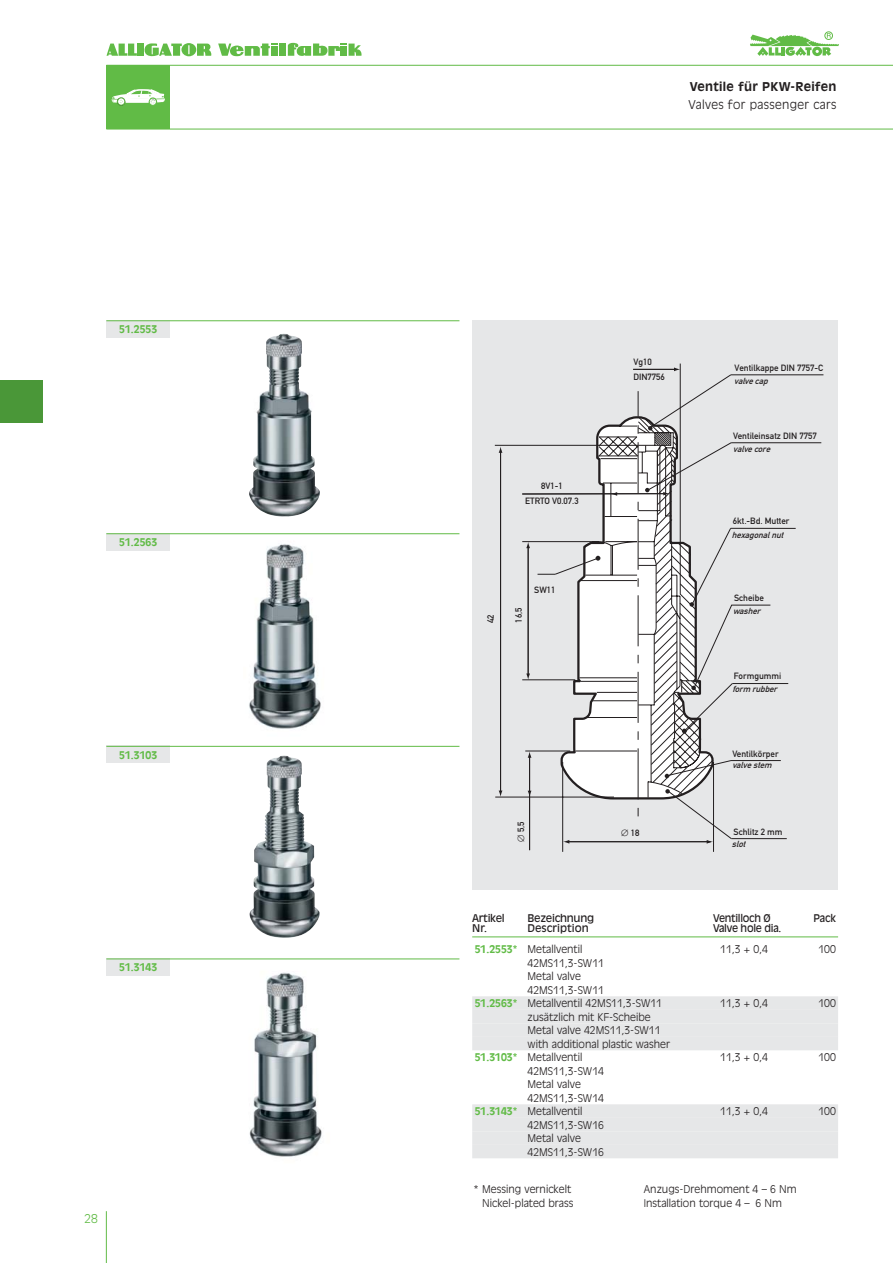
<style>
.page{position:relative;width:893px;height:1263px;background:#fff}
.page>*{position:absolute;margin:0;border:0;box-sizing:border-box;transform-origin:0 0}
.t1{font:300 12px "Antique Olive";letter-spacing:.03em;color:#231f20}
.t2{font:700 12px "Antique Olive";letter-spacing:.03em;color:#231f20}
.t3{font:300 12px "Antique Olive";color:#61bb46}
.t4{font:300 10.5px/13.5px "Antique Olive";color:#231f20}
.t5{font:700 10.5px "Antique Olive";color:#61bb46}
.t6{font:10.5px "Antique Olive";letter-spacing:-.03em;color:#231f20;scale:.95 1}
.t7{font:10.5px "Antique Olive";letter-spacing:-.03em;color:#231f20}
.t8{font:10.5px "Antique Olive";color:#231f20}
.t9{font:9px/15px "DIN Mittelschrift";color:#231f20}
.t10{font:italic 8.7px "DIN Mittelschrift";color:#231f20}
.s1{font-weight:700;color:#61bb46}
</style>
<div class="page">
<img style="left:249px;top:334px;width:71px;height:183px">
<hr style="left:106px;top:1211px;width:1px;height:52px;background:#61bb46">
<div style="left:138px;top:44px;width:6px;height:12px;background:#61bb46"></div>
<div style="left:279px;top:44px;width:7px;height:12px;background:#61bb46"></div>
<svg style="left:106px;top:44px;width:31px;height:12px"></svg>
<svg style="left:144px;top:43px;width:67px;height:13px"></svg>
<svg style="left:218px;top:44px;width:59px;height:12px"></svg>
<svg style="left:288px;top:43px;width:73px;height:13px"></svg>
<div style="left:824px;top:32px;width:8px;height:8px;border:1px solid #61bb46;border-radius:50%"></div>
<svg style="left:750px;top:33px;width:89px;height:23px"></svg>
<div style="left:106px;top:65px;width:64px;height:64px;background:#61bb46"></div>
<div style="left:149px;top:98px;width:7px;height:7px;border:1px solid #61bb46;border-radius:50%"></div>
<div style="left:117px;top:98px;width:8px;height:7px;border:1px solid #61bb46;border-radius:50%"></div>
<svg style="left:112px;top:89px;width:53px;height:15px"></svg>
<div style="left:472px;top:320px;width:366px;height:570px;background:#e6e7e8"></div>
<svg style="left:494px;top:444px;width:220px;height:408px"></svg>
<hr style="left:730px;top:374px;width:93px;height:1px;background:#231f20">
<hr style="left:731px;top:838px;width:55px;height:1px;background:#231f20">
<hr style="left:731px;top:760px;width:49px;height:1px;background:#231f20">
<hr style="left:732px;top:683px;width:56px;height:1px;background:#231f20">
<hr style="left:730px;top:528px;width:65px;height:1px;background:#231f20">
<hr style="left:731px;top:442px;width:90px;height:1px;background:#231f20">
<hr style="left:500px;top:450px;width:1px;height:341px;background:#231f20">
<svg style="left:498px;top:446px;width:4px;height:7px"></svg>
<svg style="left:498px;top:791px;width:4px;height:6px"></svg>
<hr style="left:527px;top:547px;width:1px;height:128px;background:#231f20">
<svg style="left:526px;top:542px;width:4px;height:6px"></svg>
<svg style="left:526px;top:674px;width:4px;height:6px"></svg>
<hr style="left:529px;top:755px;width:1px;height:95px;background:#231f20">
<svg style="left:527px;top:751px;width:4px;height:7px"></svg>
<svg style="left:527px;top:791px;width:4px;height:6px"></svg>
<hr style="left:522px;top:493px;width:141px;height:1px;background:#231f20">
<svg style="left:537px;top:363px;width:234px;height:481px"></svg>
<div style="left:106px;top:320px;width:64px;height:17px;background:#e6e7e8"></div>
<div style="left:0;top:380px;width:43px;height:42px;background:#4a9738"></div>
<hr style="left:106px;top:320px;width:353px;height:1px;background:#61bb46">
<hr style="left:106px;top:129px;width:786px;height:1px;background:#61bb46">
<hr style="left:106px;top:65px;width:786px;height:1px;background:#61bb46">
<img style="left:249px;top:544px;width:72px;height:185px">
<div style="left:106px;top:533px;width:64px;height:17px;background:#e6e7e8"></div>
<hr style="left:106px;top:533px;width:353px;height:1px;background:#61bb46">
<img style="left:249px;top:758px;width:70px;height:180px">
<div style="left:106px;top:746px;width:64px;height:17px;background:#e6e7e8"></div>
<hr style="left:106px;top:746px;width:353px;height:1px;background:#61bb46">
<img style="left:249px;top:972px;width:73px;height:185px">
<div style="left:106px;top:959px;width:64px;height:17px;background:#e6e7e8"></div>
<hr style="left:106px;top:959px;width:353px;height:1px;background:#61bb46">
<hr style="left:472px;top:937px;width:366px;height:1px;background:#61bb46">
<div style="left:472px;top:996px;width:366px;height:14px;background:#e6e7e8"></div>
<div style="left:472px;top:1010px;width:366px;height:13px;background:#e6e7e8"></div>
<div style="left:472px;top:1023px;width:366px;height:14px;background:#e6e7e8"></div>
<div style="left:472px;top:1037px;width:366px;height:13px;background:#e6e7e8"></div>
<div style="left:472px;top:1104px;width:366px;height:14px;background:#e6e7e8"></div>
<div style="left:472px;top:1118px;width:366px;height:13px;background:#e6e7e8"></div>
<div style="left:472px;top:1131px;width:366px;height:14px;background:#e6e7e8"></div>
<div style="left:472px;top:1145px;width:366px;height:13px;background:#e6e7e8"></div>
<p class="t5" style="left:119px;top:325px;width:39px">51.2553</p>
<p class="t5" style="left:119px;top:538px;width:39px">51.2563</p>
<p class="t5" style="left:119px;top:750px;width:39px">51.3103</p>
<p class="t5" style="left:119px;top:963px;width:39px">51.3143</p>
<p class="t3" style="left:84px;top:1213px;width:15px">28</p>
<p class="t2" style="left:689px;top:82px;width:148px">Ventile für PKW-Reifen</p>
<p class="t1" style="left:688px;top:100px;width:149px">Valves for passenger cars</p>
<p class="t9" style="left:525px;top:479px;width:55px;text-align:center">8V1-1<br>ETRTO V0.07.3</p>
<p class="t9" style="left:484px;top:623px;width:10px;rotate:-90deg">42</p>
<p class="t9" style="left:512px;top:623px;width:17px;rotate:-90deg">16,5</p>
<p class="t9" style="left:534px;top:583px;width:23px">SW11</p>
<p class="t9" style="left:633px;top:355px;width:33px">Vg10<br>DIN7756</p>
<p class="t9" style="left:514px;top:842px;width:22px;rotate:-90deg">∅ 5,5</p>
<p class="t9" style="left:621px;top:826px;width:20px">∅ 18</p>
<p class="t9" style="left:734px;top:361px;width:90px">Ventilkappe DIN 7757-C</p>
<p class="t10" style="left:734px;top:377px;width:37px">valve cap</p>
<p class="t9" style="left:733px;top:429px;width:85px">Ventileinsatz DIN 7757</p>
<p class="t10" style="left:733px;top:446px;width:40px">valve core</p>
<p class="t9" style="left:732px;top:514px;width:58px">6kt.-Bd. Mutter</p>
<p class="t10" style="left:731px;top:532px;width:55px">hexagonalnut</p>
<p class="t9" style="left:734px;top:591px;width:31px">Scheibe</p>
<p class="t10" style="left:733px;top:608px;width:31px">washer</p>
<p class="t9" style="left:734px;top:670px;width:49px">Formgummi</p>
<p class="t10" style="left:732px;top:686px;width:48px">form rubber</p>
<p class="t9" style="left:732px;top:747px;width:48px">Ventilkörper</p>
<p class="t10" style="left:732px;top:762px;width:43px">valve stem</p>
<p class="t9" style="left:733px;top:825px;width:50px">Schlitz 2 mm</p>
<p class="t10" style="left:732px;top:841px;width:17px">slot</p>
<p class="t7" style="left:472px;top:914px;width:34px">Artikel</p>
<p class="t7" style="left:527px;top:914px;width:68px">Bezeichnung</p>
<p class="t6" style="left:713px;top:914px;width:62px">Ventilloch Ø</p>
<p class="t6" style="left:813px;top:914px;width:25px">Pack</p>
<p class="t7" style="left:472px;top:924px;width:16px">Nr.</p>
<p class="t8" style="left:527px;top:924px;width:63px">Description</p>
<p class="t6" style="left:713px;top:924px;width:73px">Valve hole dia.</p>
<p class="t4" style="left:475px;top:943px;width:109px"><span class="s1">51.2553*</span> Metallventil</p>
<p class="t4" style="left:720px;top:943px;width:49px">11,3 + 0,4</p>
<p class="t4" style="left:818px;top:943px;width:19px">100</p>
<p class="t4" style="left:527px;top:957px;width:78px">42MS11,3-SW11</p>
<p class="t4" style="left:527px;top:970px;width:55px">Metal valve</p>
<p class="t4" style="left:527px;top:984px;width:78px">42MS11,3-SW11</p>
<p class="t4" style="left:475px;top:997px;width:189px"><span class="s1">51.2563*</span> Metallventil 42MS11,3-SW11</p>
<p class="t4" style="left:720px;top:997px;width:49px">11,3 + 0,4</p>
<p class="t4" style="left:818px;top:997px;width:19px">100</p>
<p class="t4" style="left:527px;top:1011px;width:125px">zusätzlich mit KF-Scheibe</p>
<p class="t4" style="left:527px;top:1024px;width:135px">Metal valve 42MS11,3-SW11</p>
<p class="t4" style="left:527px;top:1038px;width:144px">with additional plastic washer</p>
<p class="t4" style="left:475px;top:1051px;width:109px"><span class="s1">51.3103*</span> Metallventil</p>
<p class="t4" style="left:720px;top:1051px;width:49px">11,3 + 0,4</p>
<p class="t4" style="left:818px;top:1051px;width:19px">100</p>
<p class="t4" style="left:527px;top:1065px;width:78px">42MS11,3-SW14</p>
<p class="t4" style="left:527px;top:1078px;width:55px">Metal valve</p>
<p class="t4" style="left:527px;top:1092px;width:78px">42MS11,3-SW14</p>
<p class="t4" style="left:475px;top:1105px;width:109px"><span class="s1">51.3143*</span> Metallventil</p>
<p class="t4" style="left:720px;top:1105px;width:49px">11,3 + 0,4</p>
<p class="t4" style="left:818px;top:1105px;width:19px">100</p>
<p class="t4" style="left:527px;top:1119px;width:78px">42MS11,3-SW16<br>Metal valve<br>42MS11,3-SW16</p>
<p class="t4" style="left:473px;top:1183px;width:99px">* Messing vernickelt</p>
<p class="t4" style="left:644px;top:1183px;width:154px">Anzugs-Drehmoment 4 – 6 Nm</p>
<p class="t4" style="left:482px;top:1197px;width:93px">Nickel-plated brass</p>
<p class="t4" style="left:644px;top:1197px;width:140px">Installation torque 4 – 6 Nm</p>
</div>
